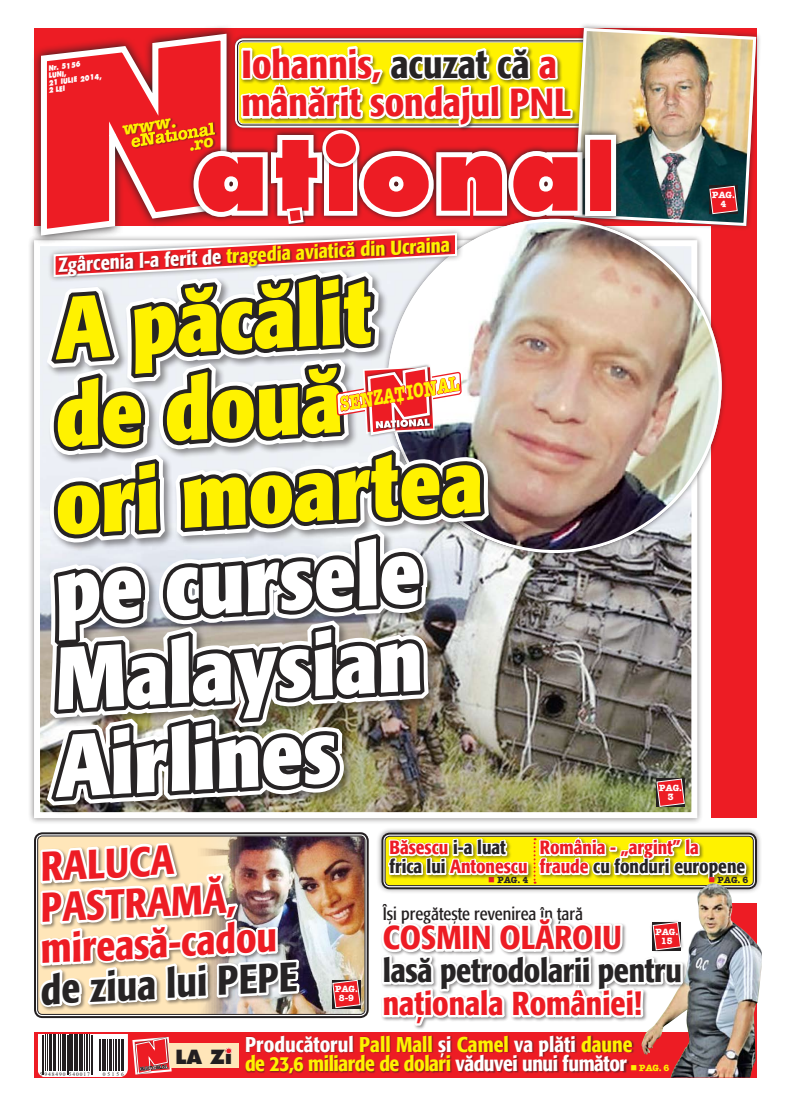
<style>
.page{position:relative;width:791px;height:1106px;background:#fff}
.page>*{position:absolute;margin:0;border:0;box-sizing:border-box;transform-origin:0 0}
.t1{font:100.7px "Futura Extra Bold Rom";color:#ed1c24}
.t2{font:700 condensed 87.4px/87.4px "R Formata";color:#fff;text-align:justify}
.t3{font:700 condensed 87.4px/87.4px "R Formata";color:#fff200}
.t4{font:500 condensed 41.1px/41px "R Formata";color:#ed1c24}
.t5{font:500 condensed 41.1px "R Formata";color:#272425}
.t6{font:500 condensed 38.9px/38.9px "R Formata";color:#ed1c24}
.t7{font:500 condensed 32.9px "R Formata";color:#ed1c24}
.t8{font:500 condensed 32.9px "R Formata";letter-spacing:-.01em;color:#272425}
.t9{font:500 condensed 21.3px/19.7px "R Formata";letter-spacing:-.01em;color:#fff200}
.t10{font:20.6px "American Type Writer Bold Rom";color:#fff200;scale:.73 1}
.t11{font:500 condensed 20px "R Formata";color:#fff200}
.t12{font:19.1px "Futura Extra Bold Rom";color:#231f20}
.t13{font:500 condensed 19px/19px "R Formata";color:#ed1c24}
.t14{font:18px "R Formata Condensed";color:#231f20}
.t15{font:17.6px "American Type Writer Bold Rom";color:#fff200}
.t16{font:9px/9px "American Type Writer Bold Rom";color:#fff;text-align:center}
.t17{font:9px "American Type Writer Bold Rom";color:#272425}
.t18{font:9px "American Type Writer Bold Rom";color:#fff200}
.t19{font:7.3px/7.3px "Futura Extra Bold Rom";color:#fff;scale:.8 1}
.t20{font:5.5px "Times New Roman";letter-spacing:.18em;color:#231f20}
.s1{color:#272425}
.s2{font-size:70.7px}
.s3{color:#fff}
.s4{color:#ed1c24}
</style>
<div class="page">
<div style="left:712px;top:28px;width:45px;height:790px;background:#ed1c24"></div>
<div style="left:537px;top:836px;width:251px;height:82px;background:#231f20;opacity:.5"></div>
<img style="left:749px;top:883px;width:13px;height:194px">
<div style="left:568px;top:22px;width:198px;height:214px;background:#231f20;opacity:.5"></div>
<svg style="left:31px;top:28px;width:5px;height:222px"></svg>
<svg style="left:749px;top:128px;width:17px;height:108px"></svg>
<img style="left:36px;top:22px;width:713px;height:1056px">
<p class="t19" style="left:45px;top:65px;width:70px;text-indent:3px;rotate:-7deg">Nr. 5156<br>LUNi,<br>21 iul ie 2014,<br>2 LEI</p>
<p class="t15" style="left:121px;top:119px;width:56px;rotate:-9deg">www.</p>
<h3 class="t6" style="left:242px;top:45px;width:331px">Iohannis, <span class="s1">acuzat că</span> a mânărit sondajul PNL</h3>
<h1 class="t1" style="left:195px;top:111px;width:389px">at<span class="s2">I</span>ona</h1>
<p class="t11" style="left:57px;top:254px;width:393px;rotate:-3deg"><span class="s3">Zgârcenia l-a ferit de</span> tragedia aviatică din Ucraina</p>
<h2 class="t3" style="left:43px;top:287px;width:429px;rotate:-3deg">A păcălit<br>de două<br>ori moartea</h2>
<h2 class="t2" style="left:43px;top:550px;width:377px;rotate:-3deg">pe cursele Malaysian Airlines</h2>
<p class="t10" style="left:337px;top:392px;width:167px;rotate:-10deg">SENZAŢIONAL</p>
<p class="t16" style="left:712px;top:191px;width:24px">PAG.<br>4</p>
<p class="t16" style="left:659px;top:783px;width:24px">PAG.<br>3</p>
<h3 class="t4" style="left:35px;top:847px;width:241px;rotate:-3deg">Ral uca<br>Pastra mă, mireasă-cadou</h3>
<h3 class="t5" style="left:39px;top:967px;width:259px;rotate:-3deg">de ziua lui PEPE</h3>
<p class="t16" style="left:335px;top:984px;width:24px">PAG.<br>8-9</p>
<p class="t13" style="left:389px;top:838px;width:140px">Băsescu <span class="s1">i-a luat frica lui</span> Antonescu</p>
<p class="t13" style="left:540px;top:838px;width:207px">România - „argint” la fraude <span class="s1">cu fonduri europene</span></p>
<p class="t17" style="left:488px;top:873px;width:42px"><span class="s4">■</span> PAG. 4</p>
<p class="t17" style="left:708px;top:873px;width:42px"><span class="s4">■</span> PAG. 6</p>
<p class="t14" style="left:383px;top:903px;width:202px">Își pregătește revenirea în țară</p>
<h3 class="t7" style="left:383px;top:919px;width:240px">Cosmin Olăroiu</h3>
<h3 class="t8" style="left:383px;top:952px;width:301px">lasă petrodolarii pentru</h3>
<h3 class="t7" style="left:383px;top:985px;width:261px">naționala României!</h3>
<p class="t16" style="left:655px;top:926px;width:24px">PAG.<br>15</p>
<p class="t20" style="left:40px;top:1070px;width:52px">5 948490 540017</p>
<p class="t20" style="left:103px;top:1070px;width:22px">05156</p>
<p class="t12" style="left:176px;top:1045px;width:58px">LA Zi</p>
<p class="t9" style="left:245px;top:1034px;width:389px"><span class="s3">Producătorul</span> Pall Mall <span class="s3">și</span> Camel <span class="s3">va plăti</span> daune de 23,6 miliarde de dolari <span class="s3">văduvei unui fumător</span></p>
<p class="t18" style="left:630px;top:1062px;width:40px">■ PAG. 6</p>
</div>
